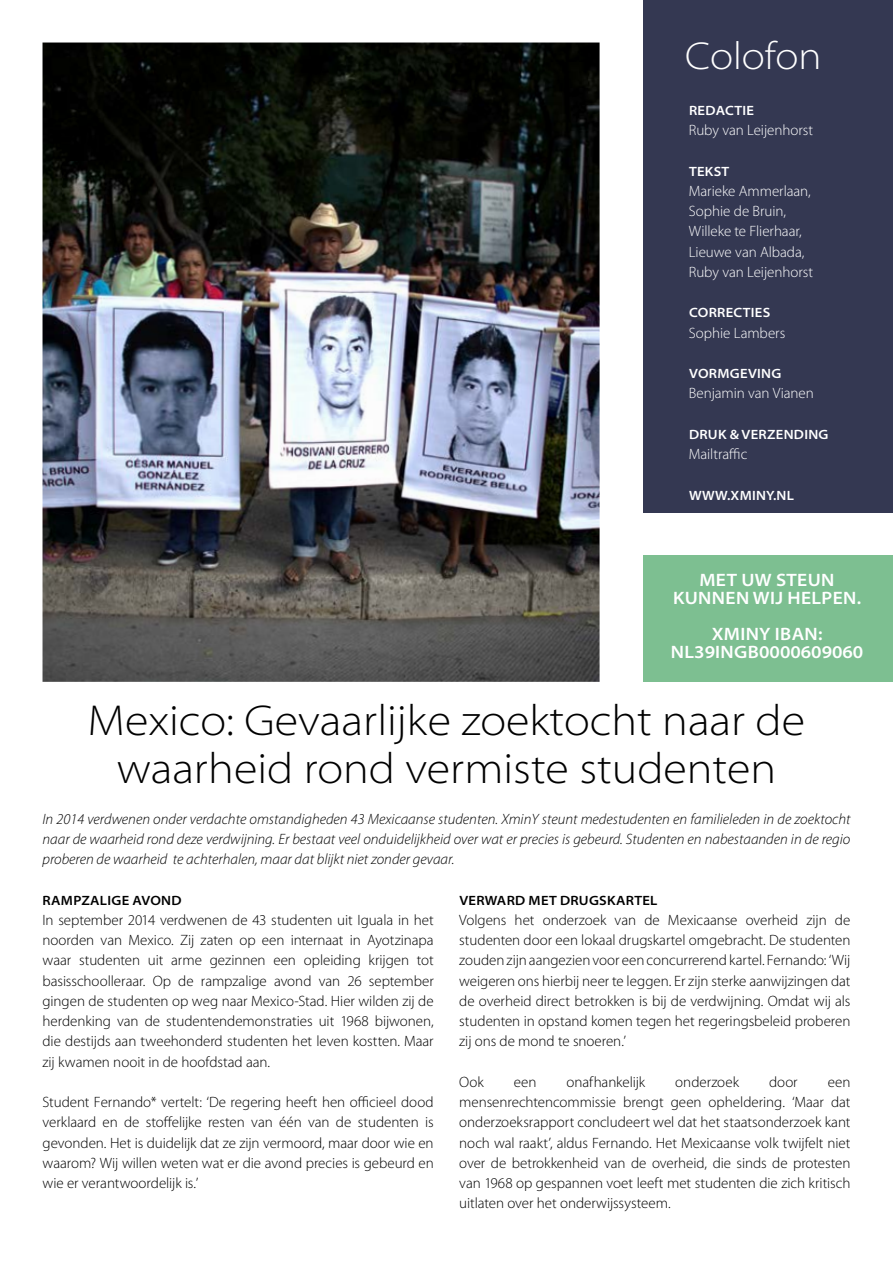
<style>
.page{position:relative;width:893px;height:1263px;background:#fff}
.page>*{position:absolute;margin:0;border:0;box-sizing:border-box;transform-origin:0 0}
.t1{font:300 semi-expanded 43.5px/48px "Myriad Pro";color:#000;text-align:center}
.t2{font:300 semi-expanded 39px "Myriad Pro";color:#fff}
.t3{font:600 semi-expanded 18px/18px "Myriad Pro";letter-spacing:.02em;color:#fff;text-align:center}
.t4{font:300 15px/20.2px "Myriad Pro";letter-spacing:-.005em;color:#000;text-align:justify}
.t5{font:italic 300 15px/20.2px "Myriad Pro";color:#000;text-align:justify}
.t6{font:300 15px/20.2px "Myriad Pro";letter-spacing:-.005em;color:#fff}
.t7{font:600 semi-expanded 13.5px "Myriad Pro";letter-spacing:.02em;color:#fff}
.t8{font:600 semi-expanded 13.5px "Myriad Pro";letter-spacing:.02em;color:#000}
</style>
<div class="page">
<div style="left:643px;top:0;width:250px;height:512px;background:#343852"></div>
<div style="left:643px;top:555px;width:250px;height:126px;background:#7dbf91"></div>
<img style="left:43px;top:43px;width:557px;height:639px">
<h2 class="t2" style="left:685px;top:35px;width:138px">Colofon</h2>
<p class="t7" style="left:689px;top:101px;width:67px">REDACTIE</p>
<p class="t6" style="left:689px;top:120px;width:126px">Ruby van Leijenhorst</p>
<p class="t7" style="left:689px;top:162px;width:42px">TEKST</p>
<p class="t6" style="left:689px;top:180px;width:126px">Marieke Ammerlaan,<br>Sophie de Bruin,<br>Willeke te Flierhaar,<br>Lieuwe van Albada,<br>Ruby van Leijenhorst</p>
<p class="t7" style="left:689px;top:304px;width:83px">CORRECTIES</p>
<p class="t6" style="left:689px;top:322px;width:98px">Sophie Lambers</p>
<p class="t7" style="left:689px;top:365px;width:94px">VORMGEVING</p>
<p class="t6" style="left:689px;top:383px;width:126px">Benjamin van Vianen</p>
<p class="t7" style="left:689px;top:425px;width:141px">DRUK &amp; VERZENDING</p>
<p class="t6" style="left:689px;top:444px;width:60px">Mailtraffic</p>
<p class="t7" style="left:689px;top:486px;width:106px">WWW.XMINY.NL</p>
<p class="t3" style="left:673px;top:571px;width:189px">MET UW STEUN<br>KUNNEN WIJ HELPEN.</p>
<p class="t3" style="left:671px;top:625px;width:194px">XMINY IBAN:<br>NL39INGB0000609060</p>
<h1 class="t1" style="left:88px;top:697px;width:719px">Mexico: Gevaarlijke zoektocht naar de waarheid rond vermiste studenten</h1>
<p class="t5" style="left:43px;top:808px;width:809px">In 2014 verdwenen onder verdachte omstandigheden 43 Mexicaanse studenten. XminY steunt medestudenten en familieleden in de zoektocht naar de waarheid rond deze verdwijning. Er bestaat veel onduidelijkheid over wat er precies is gebeurd. Studenten en nabestaanden in de regio proberen de waarheid te achterhalen, maar dat blijkt niet zonder gevaar.</p>
<p class="t8" style="left:43px;top:891px;width:141px">RAMPZALIGE AVOND</p>
<p class="t4" style="left:43px;top:909px;width:393px">In september 2014 verdwenen de 43 studenten uit Iguala in het noorden van Mexico. Zij zaten op een internaat in Ayotzinapa waar studenten uit arme gezinnen een opleiding krijgen tot basisschoolleraar. Op de rampzalige avond van 26 september gingen de studenten op weg naar Mexico-Stad. Hier wilden zij de herdenking van de studentendemonstraties uit 1968 bijwonen, die destijds aan tweehonderd studenten het leven kostten. Maar zij kwamen nooit in de hoofdstad aan.</p>
<p class="t4" style="left:43px;top:1092px;width:393px">Student Fernando* vertelt: ‘De regering heeft hen officieel dood verklaard en de stoffelijke resten van één van de studenten is gevonden. Het is duidelijk dat ze zijn vermoord, maar door wie en waarom? Wij willen weten wat er die avond precies is gebeurd en wie er verantwoordelijk is.’</p>
<p class="t8" style="left:459px;top:891px;width:200px">VERWARD MET DRUGSKARTEL</p>
<p class="t4" style="left:459px;top:909px;width:393px">Volgens het onderzoek van de Mexicaanse overheid zijn de studenten door een lokaal drugskartel omgebracht. De studenten zouden zijn aangezien voor een concurrerend kartel. Fernando: ‘Wij weigeren ons hierbij neer te leggen. Er zijn sterke aanwijzingen dat de overheid direct betrokken is bij de verdwijning. Omdat wij als studenten in opstand komen tegen het regeringsbeleid proberen zij ons de mond te snoeren.’</p>
<p class="t4" style="left:459px;top:1071px;width:26px">Ook</p>
<p class="t4" style="left:514px;top:1071px;width:24px">een</p>
<p class="t4" style="left:567px;top:1071px;width:80px">onafhankelijk</p>
<p class="t4" style="left:675px;top:1071px;width:65px">onderzoek</p>
<p class="t4" style="left:769px;top:1071px;width:30px">door</p>
<p class="t4" style="left:459px;top:1071px;width:393px;text-indent:369px">een mensenrechtencommissie brengt geen opheldering. ‘Maar dat onderzoeksrapport concludeert wel dat het staatsonderzoek kant noch wal raakt’, aldus Fernando. Het Mexicaanse volk twijfelt niet over de betrokkenheid van de overheid, die sinds de protesten van 1968 op gespannen voet leeft met studenten die zich kritisch uitlaten over het onderwijssysteem.</p>
</div>
